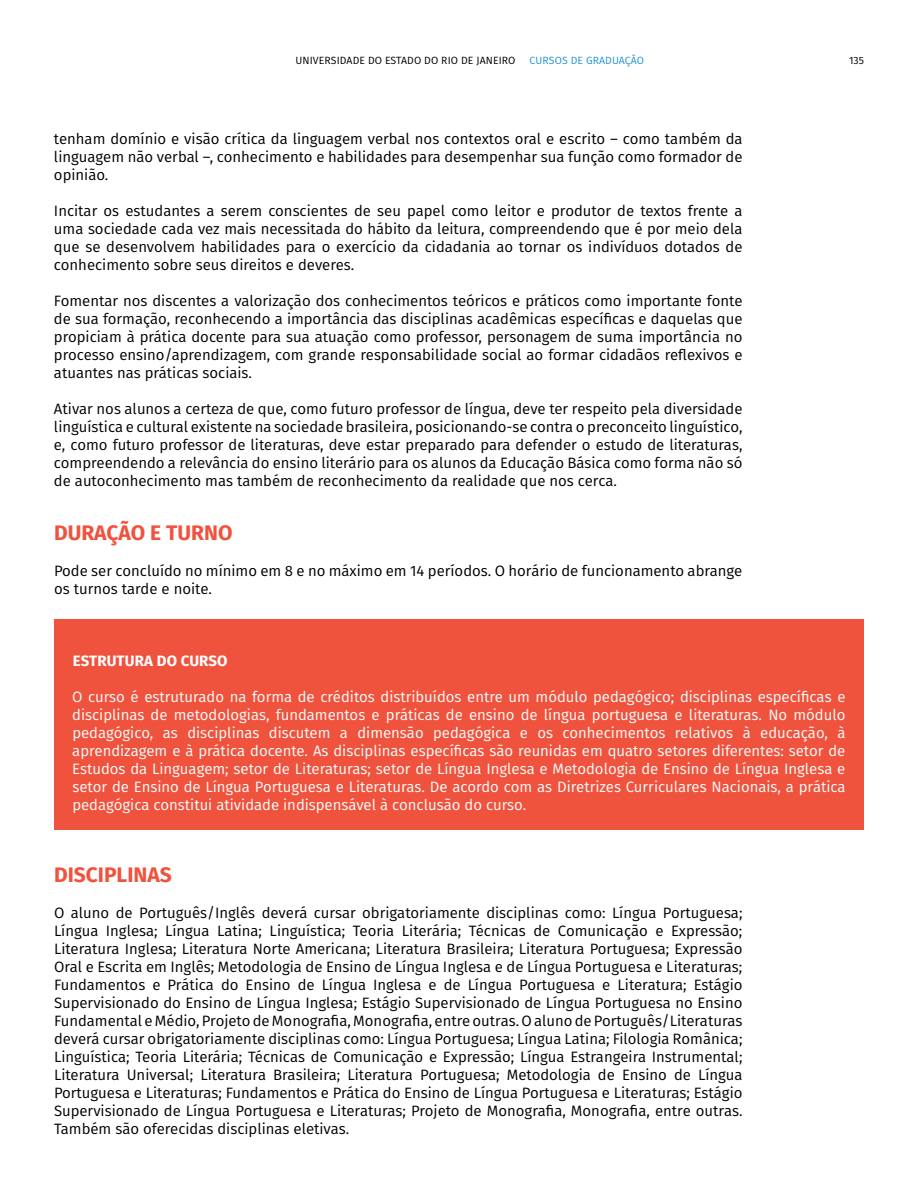
<style>
.page{position:relative;width:918px;height:1188px;background:#fff}
.page>*{position:absolute;margin:0;border:0;box-sizing:border-box;transform-origin:0 0}
.t1{font:700 21px "Fira Sans";color:#f0533d}
.t2{font:15px/18px "Fira Sans";color:#000;text-align:justify}
.t3{font:15px/18px "Fira Sans";color:#fff;text-align:justify}
.t4{font:700 15px "Fira Sans";letter-spacing:.01em;color:#fff}
.t5{font:10.5px "Fira Sans";letter-spacing:.01em;color:#000}
.t6{font:10.5px "Fira Sans";letter-spacing:.01em;color:#2293d1}
</style>
<div class="page">
<div style="left:54px;top:619px;width:810px;height:211px;background:#f0533d"></div>
<p class="t5" style="left:296px;top:52px;width:221px">UNIVERSIDADE DO ESTADO DO RIO DE JANEIRO</p>
<p class="t6" style="left:530px;top:52px;width:116px">CURSOS DE GRADUAÇÃO</p>
<p class="t5" style="left:849px;top:52px;width:16px">135</p>
<p class="t2" style="left:54px;top:129px;width:690px">tenham domínio e visão crítica da linguagem verbal nos contextos oral e escrito – como também da linguagem não verbal –, conhecimento e habilidades para desempenhar sua função como formador de opinião.</p>
<p class="t2" style="left:54px;top:201px;width:690px">Incitar os estudantes a serem conscientes de seu papel como leitor e produtor de textos frente a uma sociedade cada vez mais necessitada do hábito da leitura, compreendendo que é por meio dela que se desenvolvem habilidades para o exercício da cidadania ao tornar os indivíduos dotados de conhecimento sobre seus direitos e deveres.</p>
<p class="t2" style="left:54px;top:291px;width:690px">Fomentar nos discentes a valorização dos conhecimentos teóricos e práticos como importante fonte de sua formação, reconhecendo a importância das disciplinas acadêmicas específicas e daquelas que propiciam à prática docente para sua atuação como professor, personagem de suma importância no processo ensino/aprendizagem, com grande responsabilidade social ao formar cidadãos reflexivos e atuantes nas práticas sociais.</p>
<p class="t2" style="left:54px;top:399px;width:690px">Ativar nos alunos a certeza de que, como futuro professor de língua, deve ter respeito pela diversidade linguística e cultural existente na sociedade brasileira, posicionando-se contra o preconceito linguístico, e, como futuro professor de literaturas, deve estar preparado para defender o estudo de literaturas, compreendendo a relevância do ensino literário para os alunos da Educação Básica como forma não só de autoconhecimento mas também de reconhecimento da realidade que nos cerca.</p>
<h1 class="t1" style="left:54px;top:515px;width:180px">DURAÇÃO E TURNO</h1>
<p class="t2" style="left:54px;top:561px;width:690px">Pode ser concluído no mínimo em 8 e no máximo em 14 períodos. O horário de funcionamento abrange os turnos tarde e noite.</p>
<p class="t4" style="left:73px;top:648px;width:156px">ESTRUTURA DO CURSO</p>
<p class="t3" style="left:72px;top:687px;width:775px">O curso é estruturado na forma de créditos distribuídos entre um módulo pedagógico; disciplinas específicas e disciplinas de metodologias, fundamentos e práticas de ensino de língua portuguesa e literaturas. No módulo pedagógico, as disciplinas discutem a dimensão pedagógica e os conhecimentos relativos à educação, à aprendizagem e à prática docente. As disciplinas específicas são reunidas em quatro setores diferentes: setor de Estudos da Linguagem; setor de Literaturas; setor de Língua Inglesa e Metodologia de Ensino de Língua Inglesa e setor de Ensino de Língua Portuguesa e Literaturas. De acordo com as Diretrizes Curriculares Nacionais, a prática pedagógica constitui atividade indispensável à conclusão do curso.</p>
<h1 class="t1" style="left:54px;top:857px;width:119px">DISCIPLINAS</h1>
<p class="t2" style="left:54px;top:903px;width:690px">O aluno de Português/Inglês deverá cursar obrigatoriamente disciplinas como: Língua Portuguesa; Língua Inglesa; Língua Latina; Linguística; Teoria Literária; Técnicas de Comunicação e Expressão; Literatura Inglesa; Literatura Norte Americana; Literatura Brasileira; Literatura Portuguesa; Expressão Oral e Escrita em Inglês; Metodologia de Ensino de Língua Inglesa e de Língua Portuguesa e Literaturas; Fundamentos e Prática do Ensino de Língua Inglesa e de Língua Portuguesa e Literatura; Estágio Supervisionado do Ensino de Língua Inglesa; Estágio Supervisionado de Língua Portuguesa no Ensino Fundamental e Médio, Projeto de Monografia, Monografia, entre outras. O aluno de Português/Literaturas deverá cursar obrigatoriamente disciplinas como: Língua Portuguesa; Língua Latina; Filologia Românica; Linguística; Teoria Literária; Técnicas de Comunicação e Expressão; Língua Estrangeira Instrumental; Literatura Universal; Literatura Brasileira; Literatura Portuguesa; Metodologia de Ensino de Língua Portuguesa e Literaturas; Fundamentos e Prática do Ensino de Língua Portuguesa e Literaturas; Estágio Supervisionado de Língua Portuguesa e Literaturas; Projeto de Monografia, Monografia, entre outras.<br>Também são oferecidas disciplinas eletivas.</p>
</div>
